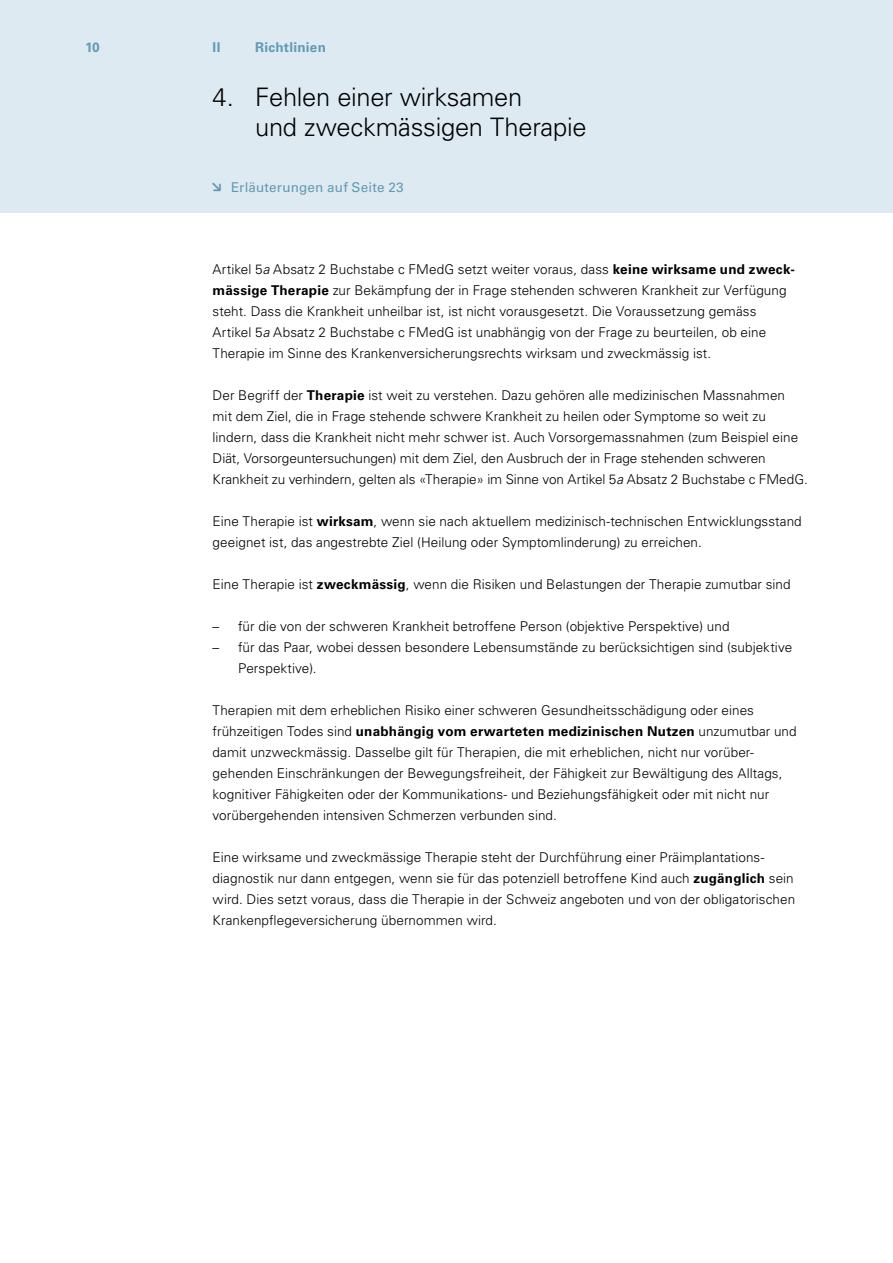
<style>
.page{position:relative;width:893px;height:1263px;background:#fff}
.page>*{position:absolute;margin:0;border:0;box-sizing:border-box;transform-origin:0 0}
.t1{font:300 25.5px/30px "Univers LT Std";letter-spacing:-.01em;color:#000}
.t2{font:300 13.5px/21px "Univers LT Std";letter-spacing:.005em;color:#000}
.t3{font:13.5px "Univers LT Std";letter-spacing:.01em;color:#629ab4}
.t4{font:700 13.5px "Univers LT Std";letter-spacing:.015em;color:#629ab4}
.s1{font-style:italic}
.s2{font-weight:700}
</style>
<div class="page">
<div style="left:0;top:0;width:893px;height:213px;background:#deeaf1"></div>
<p class="t4" style="left:85px;top:39px;width:16px">10</p>
<p class="t4" style="left:213px;top:39px;width:9px">II</p>
<p class="t4" style="left:255px;top:39px;width:72px">Richtlinien</p>
<h1 class="t1" style="left:255px;top:82px;width:333px;text-indent:-43px">4. Fehlen einer wirksamen<br>und zweckmässigen Therapie</h1>
<p class="t3" style="left:231px;top:179px;width:174px">Erläuterungen auf Seite 23</p>
<p class="t2" style="left:213px;top:259px;width:584px">Artikel 5<span class="s1">a</span> Absatz 2 Buchstabe c FMedG setzt weiter voraus, dass <span class="s2">keine wirksame und zweck&shy;mässige Therapie</span> zur Bekämpfung der in Frage stehenden schweren Krankheit zur Verfügung steht. Dass die Krankheit unheilbar ist, ist nicht vorausgesetzt. Die Voraussetzung gemäss Artikel 5<span class="s1">a</span> Absatz 2 Buchstabe c FMedG ist unabhängig von der Frage zu beurteilen, ob eine Therapie im Sinne des Krankenversicherungsrechts wirksam und zweckmässig ist.</p>
<p class="t2" style="left:213px;top:385px;width:597px">Der Begriff der <span class="s2">Therapie</span> ist weit zu verstehen. Dazu gehören alle medizinischen Massnahmen mit dem Ziel, die in Frage stehende schwere Krankheit zu heilen oder Symptome so weit zu lindern, dass die Krankheit nicht mehr schwer ist. Auch Vorsorgemassnahmen (zum Beispiel eine Diät, Vorsorgeuntersuchungen) mit dem Ziel, den Ausbruch der in Frage stehenden schweren Krankheit zu verhindern, gelten als «Therapie» im Sinne von Artikel 5<span class="s1">a</span> Absatz 2 Buchstabe c FMedG.</p>
<p class="t2" style="left:213px;top:511px;width:591px">Eine Therapie ist <span class="s2">wirksam</span>, wenn sie nach aktuellem medizinisch-technischen Entwicklungsstand geeignet ist, das angestrebte Ziel (Heilung oder Symptomlinderung) zu erreichen.</p>
<p class="t2" style="left:213px;top:574px;width:579px">Eine Therapie ist <span class="s2">zweckmässig</span>, wenn die Risiken und Belastungen der Therapie zumutbar sind</p>
<p class="t2" style="left:213px;top:616px;width:518px">– für die von der schweren Krankheit betroffene Person (objektive Perspektive) und</p>
<p class="t2" style="left:238px;top:637px;width:556px;text-indent:-26px">– für das Paar, wobei dessen besondere Lebensumstände zu berücksichtigen sind (subjektive<br>Perspektive).</p>
<p class="t2" style="left:213px;top:700px;width:586px">Therapien mit dem erheblichen Risiko einer schweren Gesundheitsschädigung oder eines frühzeitigen Todes sind <span class="s2">unabhängig vom erwarteten medizinischen Nutzen</span> unzumutbar und damit unzweckmässig. Dasselbe gilt für Therapien, die mit erheblichen, nicht nur vorüber&shy;gehenden Einschränkungen der Bewegungsfreiheit, der Fähigkeit zur Bewältigung des Alltags, kognitiver Fähigkeiten oder der Kommunikations- und Beziehungsfähigkeit oder mit nicht nur vorübergehenden intensiven Schmerzen verbunden sind.</p>
<p class="t2" style="left:213px;top:847px;width:584px">Eine wirksame und zweckmässige Therapie steht der Durchführung einer Präimplantations&shy;diagnostik nur dann entgegen, wenn sie für das potenziell betroffene Kind auch <span class="s2">zugänglich</span> sein wird. Dies setzt voraus, dass die Therapie in der Schweiz angeboten und von der obligatorischen Krankenpflegeversicherung übernommen wird.</p>
</div>
